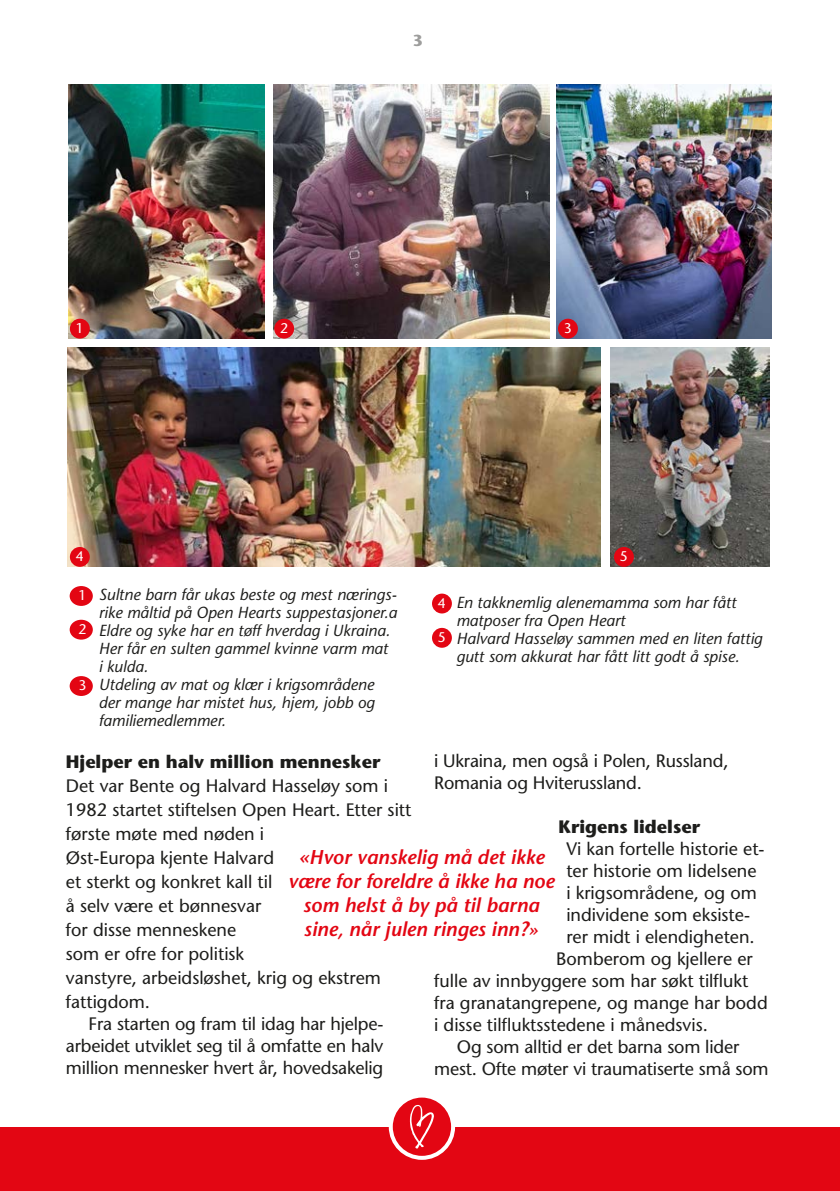
<style>
.page{position:relative;width:840px;height:1191px;background:#fff}
.page>*{position:absolute;margin:0;border:0;box-sizing:border-box;transform-origin:0 0}
.t1{font:italic 600 20px/24px "Stone Sans Std";color:#e30613;text-align:center}
.t2{font:500 18px/24px "Stone Sans Std";color:#1d1d1b}
.t3{font:700 18px "Stone Sans Std";color:#1d1d1b}
.t4{font:italic 500 16px/18px "Stone Sans Std";color:#1d1d1b}
.t5{font:700 16px "Stone Sans Std";color:#9d9d9c}
.t6{font:500 14px "Stone Sans Std";color:#fff}
.s1{font-style:normal;font-size:14px;color:#fff}
.s2{font-size:22px}
</style>
<div class="page">
<div style="left:0;top:1126px;width:839px;height:65px;background:#e30613"></div>
<svg style="left:390px;top:1095px;width:63px;height:62px"></svg>
<svg style="left:409px;top:1104px;width:25px;height:44px"></svg>
<div style="left:388px;top:1093px;width:67px;height:66px;border:4px solid #fff;border-radius:50%"></div>
<div style="left:70px;top:586px;width:23px;height:20px;background:#e30613;border-radius:50%"></div>
<div style="left:70px;top:620px;width:23px;height:19px;background:#e30613;border-radius:50%"></div>
<div style="left:70px;top:676px;width:23px;height:20px;background:#e30613;border-radius:50%"></div>
<div style="left:432px;top:628px;width:19px;height:20px;background:#e30613;border-radius:50%"></div>
<div style="left:432px;top:593px;width:19px;height:20px;background:#e30613;border-radius:50%"></div>
<img style="left:273px;top:84px;width:276px;height:254px">
<img style="left:556px;top:84px;width:215px;height:254px">
<img style="left:67px;top:347px;width:533px;height:219px">
<img style="left:69px;top:84px;width:195px;height:254px">
<div style="left:70px;top:319px;width:20px;height:19px;background:#e30613;border-radius:50%"></div>
<div style="left:274px;top:319px;width:20px;height:19px;background:#e30613;border-radius:50%"></div>
<div style="left:557px;top:319px;width:20px;height:19px;background:#e30613;border-radius:50%"></div>
<div style="left:70px;top:547px;width:20px;height:20px;background:#e30613;border-radius:50%"></div>
<img style="left:610px;top:347px;width:159px;height:219px">
<div style="left:613px;top:547px;width:20px;height:20px;background:#e30613;border-radius:50%"></div>
<p class="t5" style="left:412px;top:31px;width:12px">3</p>
<p class="t6" style="left:76px;top:320px;width:10px">1</p>
<p class="t6" style="left:280px;top:320px;width:10px">2</p>
<p class="t6" style="left:563px;top:320px;width:10px">3</p>
<p class="t6" style="left:76px;top:548px;width:10px">4</p>
<p class="t6" style="left:619px;top:548px;width:10px">5</p>
<p class="t6" style="left:79px;top:587px;width:10px">1</p>
<p class="t6" style="left:79px;top:621px;width:10px">2</p>
<p class="t6" style="left:79px;top:677px;width:10px">3</p>
<p class="t4" style="left:99px;top:586px;width:299px">Sultne barn får ukas beste og mest nærings&shy;rike måltid på Open Hearts suppestasjoner.a Eldre og syke har en tøff hverdag i Ukraina.<br>Her får en sulten gammel kvinne varm mat<br>i kulda.<br>Utdeling av mat og klær i krigsområdene der mange har mistet hus, hjem, jobb og familiemedlemmer.</p>
<p class="t4" style="left:456px;top:593px;width:307px;text-indent:-18px"><span class="s1">4</span> En takknemlig alenemamma som har fått matposer fra Open Heart<br>Halvard Hasseløy sammen med en liten fattig gutt som akkurat har fått litt godt å spise.</p>
<p class="t6" style="left:437px;top:629px;width:10px">5</p>
<p class="t2" style="left:434px;top:749px;width:295px;line-height:22px">i Ukraina, men også i Polen, Russland,<br>Romania og Hviterussland.</p>
<p class="t3" style="left:558px;top:815px;width:143px">Krigens lidelser</p>
<p class="t2" style="left:566px;top:836px;width:200px">Vi kan fortelle historie et-</p>
<p class="t2" style="left:566px;top:858px;width:191px">ter historie om lidelsene</p>
<p class="t2" style="left:566px;top:880px;width:192px">i krigsområdene, og om</p>
<p class="t2" style="left:566px;top:902px;width:185px">individene som eksiste-</p>
<p class="t2" style="left:566px;top:924px;width:190px">rer midt i elendigheten.</p>
<p class="t2" style="left:556px;top:946px;width:198px">Bomberom og kjellere er</p>
<p class="t2" style="left:434px;top:968px;width:315px">fulle av innbyggere som har søkt tilflukt</p>
<p class="t2" style="left:434px;top:990px;width:335px">fra granatangrepene, og mange har bodd</p>
<p class="t2" style="left:434px;top:1012px;width:275px">i disse tilfluktsstedene i månedsvis.</p>
<p class="t2" style="left:456px;top:1034px;width:284px">Og som alltid er det barna som lider</p>
<p class="t2" style="left:434px;top:1056px;width:336px">mest. Ofte møter vi traumatiserte små som</p>
<p class="t3" style="left:66px;top:751px;width:316px">Hjelper en halv million mennesker</p>
<p class="t2" style="left:66px;top:774px;width:347px">Det var Bente og Halvard Hasseløy som i<br>1982 startet stiftelsen Open Heart. Etter sitt første møte med nøden i<br>Øst-Europa kjente Halvard<br>et sterkt og konkret kall til<br>å selv være et bønnesvar<br>for disse menneskene<br>som er ofre for politisk<br>vanstyre, arbeidsløshet, krig og ekstrem fattigdom.</p>
<p class="t2" style="left:66px;top:1013px;width:319px;line-height:22px;text-align:justify;text-indent:23px">Fra starten og fram til idag har hjelpe&shy;arbeidet utviklet seg til å omfatte en halv million mennesker hvert år, hovedsakelig</p>
<p class="t1" style="left:288px;top:845px;width:267px"><span class="s2">«</span>Hvor vanskelig må det ikke være for foreldre å ikke ha noe som helst å by på til barna sine, når julen ringes inn?»</p>
</div>
